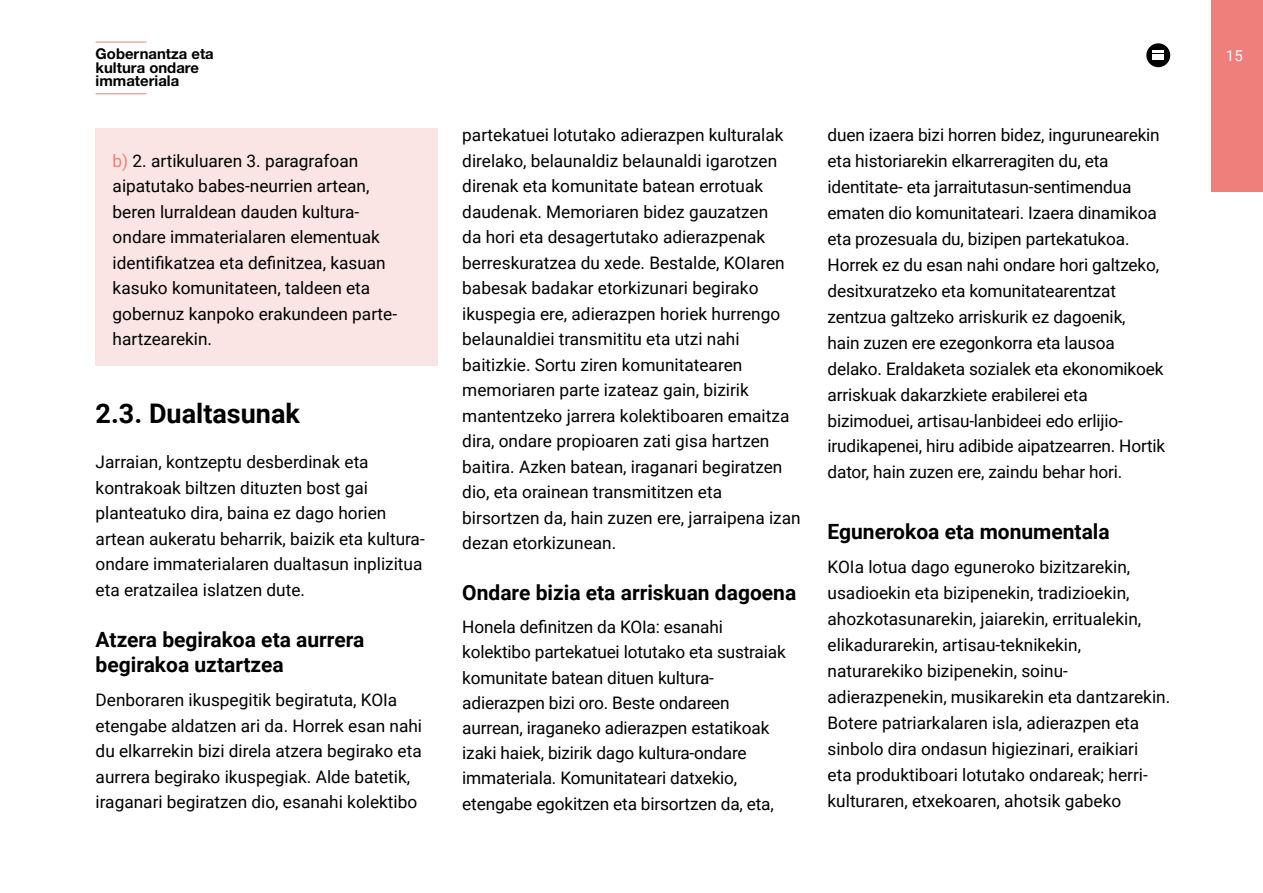
<style>
.page{position:relative;width:1263px;height:893px;background:#fff}
.page>*{position:absolute;margin:0;border:0;box-sizing:border-box;transform-origin:0 0}
.t1{font:700 27px "Roboto";color:#000}
.t2{font:700 21px/25.5px "Roboto";color:#000}
.t3{font:17.25px/25.5px "Roboto";color:#000}
.t4{font:15px "Roboto";color:#fff}
.t5{font:700 14.85px/13.5px "Helvetica Neue";color:#000}
.s1{color:#ef7f7a}
</style>
<div class="page">
<div style="left:1212px;top:0;width:51px;height:191px;background:#ef7f7a"></div>
<hr style="left:96px;top:42px;width:50px;height:1px;background:#ef7f7a">
<hr style="left:96px;top:93px;width:50px;height:1px;background:#ef7f7a">
<div style="left:96px;top:128px;width:342px;height:238px;background:#fbe5e4"></div>
<div style="left:1146px;top:43px;width:24px;height:24px;background:#000;border-radius:50%"></div>
<svg style="left:1152px;top:51px;width:12px;height:9px"></svg>
<p class="t5" style="left:96px;top:47px;width:120px">Gobernantza eta</p>
<p class="t4" style="left:1226px;top:45px;width:18px">15</p>
<p class="t5" style="left:96px;top:60px;width:105px">kultura ondare immateriala</p>
<p class="t3" style="left:113px;top:147px;width:286px"><span class="s1">b)</span> 2. artikuluaren 3. paragrafoan aipatutako babes-neurrien artean, beren lurraldean dauden kultura&shy;ondare immaterialaren elementuak identifikatzea eta definitzea, kasuan kasuko komunitateen, taldeen eta gobernuz kanpoko erakundeen parte&shy;hartzearekin.</p>
<h1 class="t1" style="left:96px;top:395px;width:206px">2.3. Dualtasunak</h1>
<p class="t3" style="left:96px;top:449px;width:331px">Jarraian, kontzeptu desberdinak eta kontrakoak biltzen dituzten bost gai planteatuko dira, baina ez dago horien artean aukeratu beharrik, baizik eta kultura&shy;ondare immaterialaren dualtasun inplizitua eta eratzailea islatzen dute.</p>
<p class="t2" style="left:96px;top:626px;width:270px">Atzera begirakoa eta aurrera begirakoa uztartzea</p>
<p class="t3" style="left:96px;top:687px;width:328px">Denboraren ikuspegitik begiratuta, KOIa etengabe aldatzen ari da. Horrek esan nahi du elkarrekin bizi direla atzera begirako eta aurrera begirako ikuspegiak. Alde batetik, iraganari begiratzen dio, esanahi kolektibo</p>
<p class="t3" style="left:462px;top:122px;width:340px">partekatuei lotutako adierazpen kulturalak direlako, belaunaldiz belaunaldi igarotzen direnak eta komunitate batean errotuak daudenak. Memoriaren bidez gauzatzen<br>da hori eta desagertutako adierazpenak berreskuratzea du xede. Bestalde, KOIaren babesak badakar etorkizunari begirako ikuspegia ere, adierazpen horiek hurrengo belaunaldiei transmititu eta utzi nahi baitizkie. Sortu ziren komunitatearen memoriaren parte izateaz gain, bizirik mantentzeko jarrera kolektiboaren emaitza dira, ondare propioaren zati gisa hartzen baitira. Azken batean, iraganari begiratzen dio, eta orainean transmititzen eta birsortzen da, hain zuzen ere, jarraipena izan dezan etorkizunean.</p>
<p class="t2" style="left:462px;top:578px;width:335px">Ondare bizia eta arriskuan dagoena</p>
<p class="t3" style="left:462px;top:614px;width:325px">Honela definitzen da KOIa: esanahi kolektibo partekatuei lotutako eta sustraiak komunitate batean dituen kultura&shy;adierazpen bizi oro. Beste ondareen aurrean, iraganeko adierazpen estatikoak izaki haiek, bizirik dago kultura-ondare immateriala. Komunitateari datxekio, etengabe egokitzen eta birsortzen da, eta,</p>
<p class="t3" style="left:827px;top:121px;width:339px;line-height:26px">duen izaera bizi horren bidez, ingurunearekin eta historiarekin elkarreragiten du, eta identitate- eta jarraitutasun-sentimendua ematen dio komunitateari. Izaera dinamikoa eta prozesuala du, bizipen partekatukoa.<br>Horrek ez du esan nahi ondare hori galtzeko, desitxuratzeko eta komunitatearentzat zentzua galtzeko arriskurik ez dagoenik,<br>hain zuzen ere ezegonkorra eta lausoa delako. Eraldaketa sozialek eta ekonomikoek arriskuak dakarzkiete erabilerei eta bizimoduei, artisau-lanbideei edo erlijio&shy;irudikapenei, hiru adibide aipatzearren. Hortik dator, hain zuzen ere, zaindu behar hori.</p>
<p class="t2" style="left:827px;top:518px;width:284px">Egunerokoa eta monumentala</p>
<p class="t3" style="left:827px;top:554px;width:344px;line-height:26px">KOIa lotua dago eguneroko bizitzarekin, usadioekin eta bizipenekin, tradizioekin, ahozkotasunarekin, jaiarekin, erritualekin, elikadurarekin, artisau-teknikekin, naturarekiko bizipenekin, soinu&shy;adierazpenekin, musikarekin eta dantzarekin.<br>Botere patriarkalaren isla, adierazpen eta sinbolo dira ondasun higiezinari, eraikiari<br>eta produktiboari lotutako ondareak; herri&shy;kulturaren, etxekoaren, ahotsik gabeko</p>
</div>
